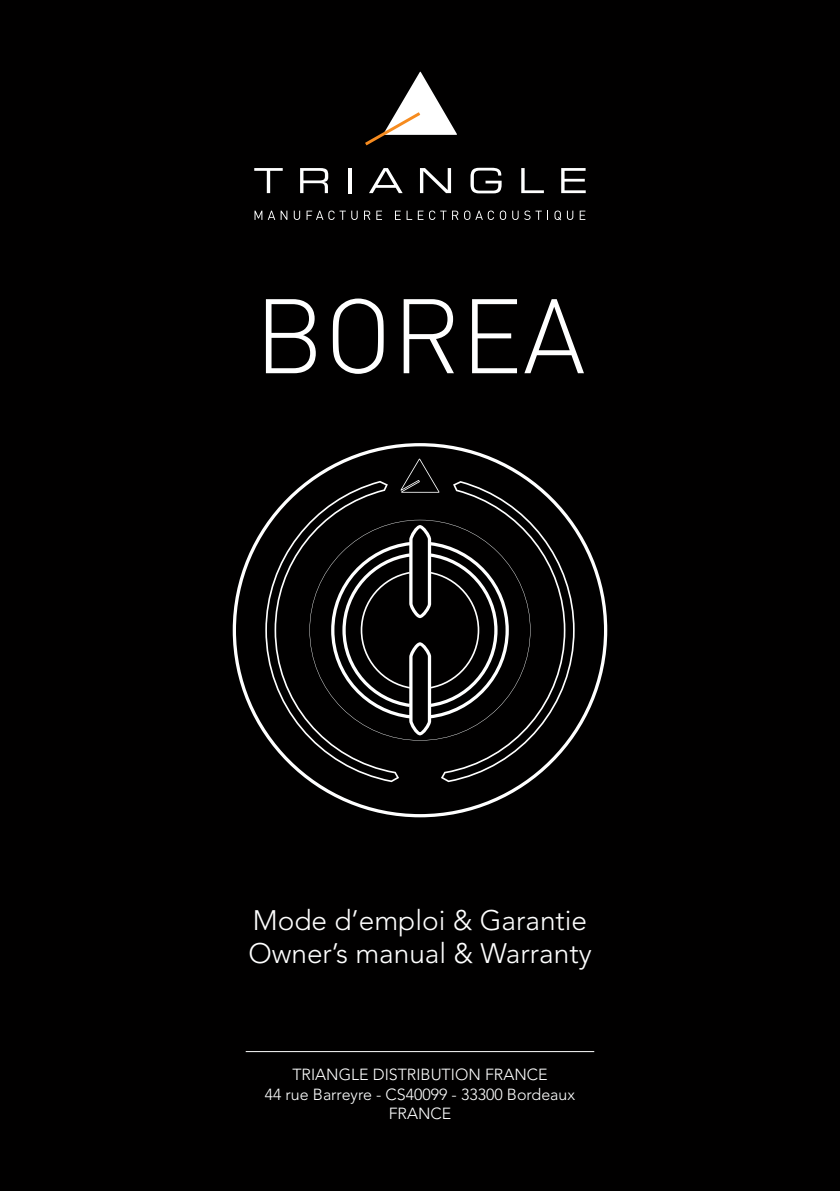
<style>
.page{position:relative;width:840px;height:1191px;background:#fff}
.page>*{position:absolute;margin:0;border:0;box-sizing:border-box;transform-origin:0 0}
.Intro_-_Contenu{font:300 104px "DIN Pro";color:#fff}
.Intro_-_Contenu-2{font:300 28px/33.6px "Avenir LT Std";color:#fff}
.Intro_-_Contenu-3{font:300 16px/19.2px "Avenir LT Std";color:#fff;text-align:center}
</style>
<div class="page">
<div style="left:0;top:0;width:839px;height:1191px;background:#010000"></div>
<hr style="left:245px;top:1051px;width:349px;height:1px;background:#fff">
<svg style="left:232px;top:443px;width:375px;height:374px"></svg>
<svg style="left:265px;top:481px;width:134px;height:301px"></svg>
<svg style="left:440px;top:481px;width:134px;height:301px"></svg>
<svg style="left:331px;top:525px;width:177px;height:210px"></svg>
<svg style="left:254px;top:168px;width:28px;height:25px"></svg>
<svg style="left:300px;top:168px;width:28px;height:25px"></svg>
<hr style="left:348px;top:168px;width:3px;height:25px;background:#fff">
<svg style="left:369px;top:168px;width:33px;height:25px"></svg>
<svg style="left:420px;top:168px;width:31px;height:25px"></svg>
<svg style="left:470px;top:168px;width:31px;height:25px"></svg>
<svg style="left:521px;top:168px;width:22px;height:25px"></svg>
<svg style="left:561px;top:168px;width:24px;height:25px"></svg>
<svg style="left:254px;top:211px;width:33px;height:9px"></svg>
<svg style="left:293px;top:211px;width:7px;height:9px"></svg>
<svg style="left:306px;top:210px;width:39px;height:10px"></svg>
<svg style="left:351px;top:211px;width:6px;height:9px"></svg>
<svg style="left:364px;top:211px;width:6px;height:9px"></svg>
<svg style="left:376px;top:211px;width:6px;height:9px"></svg>
<svg style="left:395px;top:211px;width:5px;height:9px"></svg>
<svg style="left:406px;top:211px;width:17px;height:9px"></svg>
<svg style="left:429px;top:210px;width:17px;height:10px"></svg>
<svg style="left:452px;top:211px;width:6px;height:9px"></svg>
<svg style="left:464px;top:210px;width:42px;height:10px"></svg>
<svg style="left:512px;top:211px;width:6px;height:9px"></svg>
<svg style="left:524px;top:210px;width:17px;height:10px"></svg>
<svg style="left:554px;top:210px;width:19px;height:10px"></svg>
<svg style="left:579px;top:211px;width:6px;height:9px"></svg>
<svg style="left:365px;top:72px;width:92px;height:73px"></svg>
<p class="Intro_-_Contenu" style="left:254px;top:271px;width:332px">BOREA</p>
<p class="Intro_-_Contenu-2" style="left:248px;top:903px;width:344px">Mode d’emploi &amp; Garantie<br>Owner’s manual &amp; Warranty</p>
<p class="Intro_-_Contenu-3" style="left:264px;top:1065px;width:312px">TRIANGLE DISTRIBUTION FRANCE<br>44 rue Barreyre - CS40099 - 33300 Bordeaux<br>FRANCE</p>
</div>
